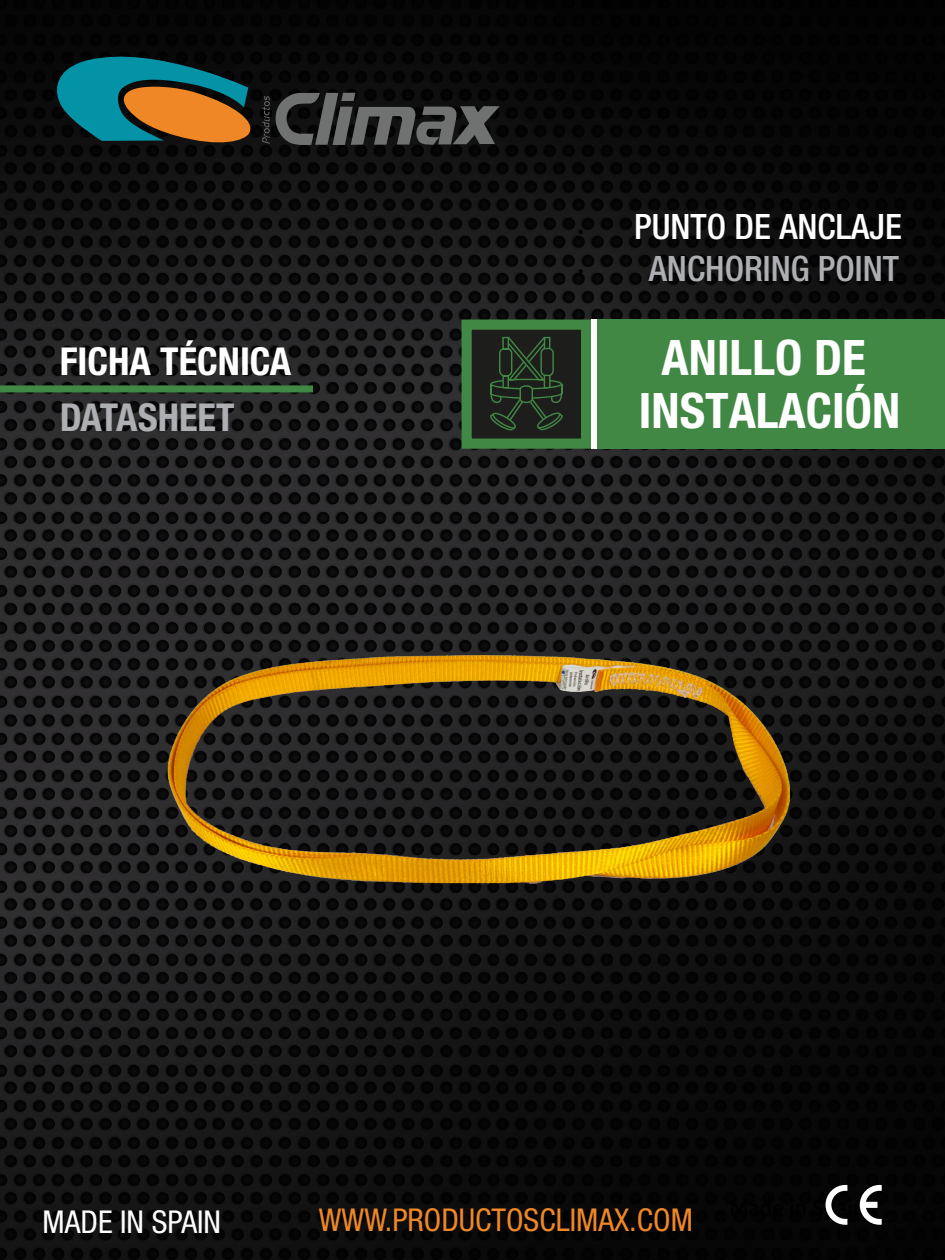
<style>
.page{position:relative;width:945px;height:1260px;background:#fff}
.page>*{position:absolute;margin:0;border:0;box-sizing:border-box;transform-origin:0 0}
.t1{font:700 condensed 49px/52.5px "Helvetica Neue LT Std";color:#fff;text-align:center}
.t2{font:700 condensed 38.5px "Helvetica Neue LT Std";color:#fff}
.t3{font:700 condensed 38.5px "Helvetica Neue LT Std";color:#aeafb3}
.t4{font:500 condensed 35px "Helvetica Neue";color:#fff}
.t5{font:500 condensed 35px "Helvetica Neue";color:#aeafb3}
.t6{font:condensed 31.5px "Helvetica Neue LT Std";color:#ef8726}
.t7{font:condensed 31.5px "Helvetica Neue LT Std";color:#fff}
</style>
<div class="page">
<img style="left:0;top:0;width:945px;height:1260px">
<svg style="left:826px;top:1185px;width:21px;height:40px"></svg>
<svg style="left:860px;top:1185px;width:22px;height:40px"></svg>
<svg style="left:52px;top:55px;width:203px;height:93px"></svg>
<svg style="left:262px;top:93px;width:238px;height:53px"></svg>
<img style="left:167px;top:654px;width:623px;height:229px">
<div style="left:0;top:385px;width:313px;height:7px;background:#418845"></div>
<div style="left:466px;top:322px;width:124px;height:125px;background:#1d1d1b"></div>
<svg style="left:490px;top:337px;width:73px;height:93px"></svg>
<div style="left:462px;top:320px;width:129px;height:129px;border:10px solid #418845"></div>
<div style="left:597px;top:320px;width:348px;height:129px;background:#418845"></div>
<div style="left:591px;top:320px;width:6px;height:129px;background:#fff"></div>
<p class="t2" style="left:60px;top:338px;width:233px">FICHA TÉCNICA</p>
<p class="t3" style="left:60px;top:394px;width:176px">DATASHEET</p>
<p class="t4" style="left:634px;top:206px;width:269px">PUNTO DE ANCLAJE</p>
<p class="t5" style="left:649px;top:248px;width:252px">ANCHORING POINT</p>
<h1 class="t1" style="left:639px;top:331px;width:263px">ANILLO DE<br>INSTALACIÓN</h1>
<p class="t7" style="left:43px;top:1204px;width:180px">MADE IN SPAIN</p>
<p class="t6" style="left:319px;top:1201px;width:375px">WWW.PRODUCTOSCLIMAX.COM</p>
</div>
